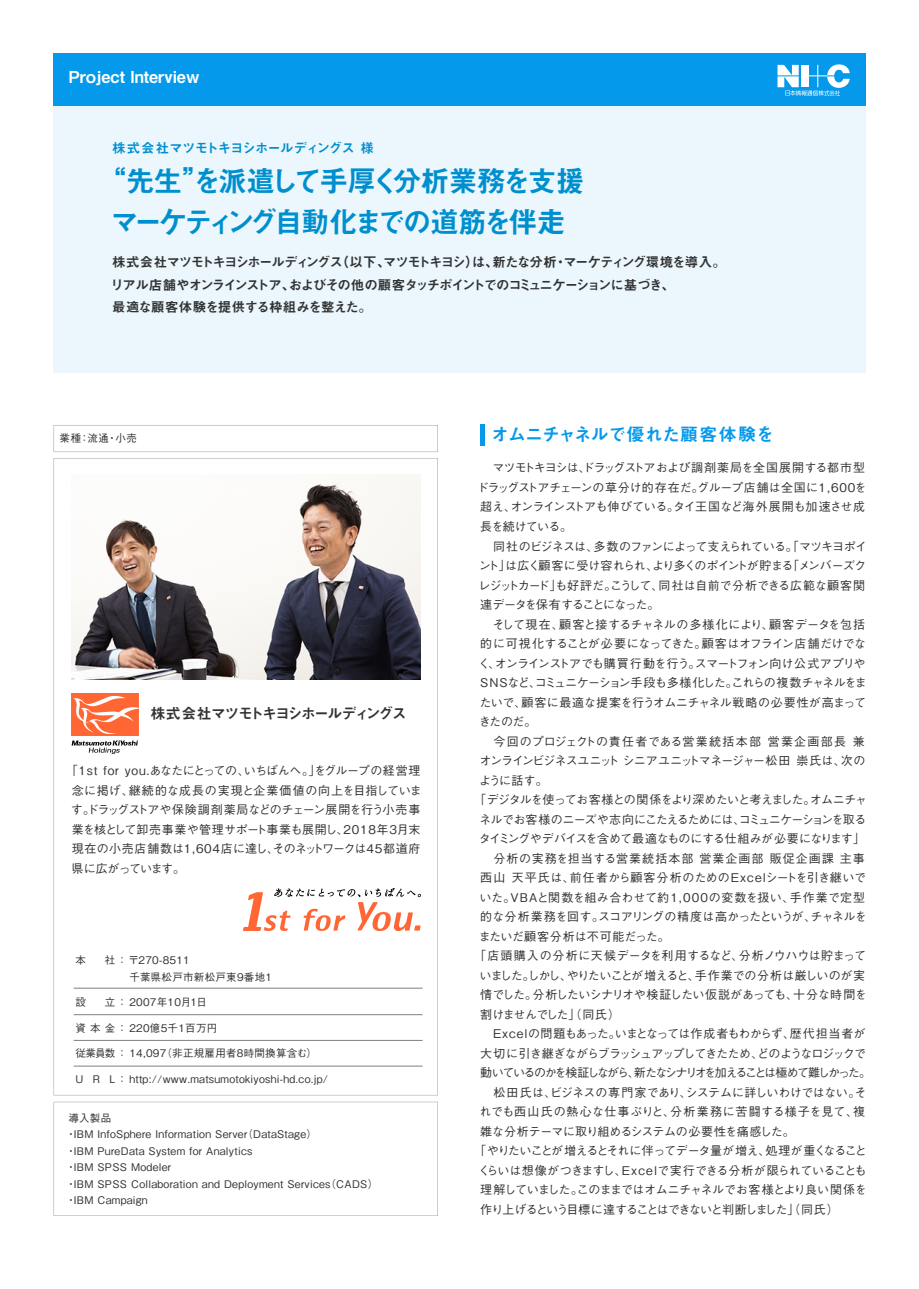
<style>
.page{position:relative;width:919px;height:1289px;background:#fff}
.page>*{position:absolute;margin:0;border:0;box-sizing:border-box;transform-origin:0 0}
.t1{font:29.4px/40.5px "Midashi Go Pro MB31";letter-spacing:-.12em;color:#008fce;text-align:center}
.t2{font:18px "Midashi Go Pro MB31";letter-spacing:-.02em;color:#0499eb}
.t3{font:16.5px "Midashi Go Pro MB31";color:#fff}
.t4{font:15px "Midashi Go Pro MB31";letter-spacing:-.11em;color:#333}
.t5{font:13.5px/22.5px "Midashi Go Pro MB31";letter-spacing:-.095em;color:#333}
.t6{font:13.5px "Midashi Go Pro MB31";letter-spacing:-.06em;color:#008fce}
.t7{font:500 12px "Gothic BBB Pro";letter-spacing:-.035em;color:#333}
.t8{font:500 12px/19.5px "Gothic BBB Pro";letter-spacing:-.005em;color:#333}
.t9{font:500 12px "Gothic BBB Pro";letter-spacing:-.015em;color:#333}
.t10{font:500 12px "Gothic BBB Pro";letter-spacing:-.07em;color:#333}
.t11{font:500 12px "Gothic BBB Pro";letter-spacing:-.065em;color:#333}
.t12{font:500 12px "Gothic BBB Pro";letter-spacing:-.055em;color:#333}
.t13{font:500 12px "Gothic BBB Pro";letter-spacing:.035em;color:#333}
.t14{font:500 12px "Gothic BBB Pro";color:#333}
.t15{font:500 12px "Gothic BBB Pro";letter-spacing:-.06em;color:#333}
.t16{font:500 12px "Gothic BBB Pro";letter-spacing:-.145em;color:#333}
.t17{font:500 12px "Gothic BBB Pro";letter-spacing:-.08em;color:#333}
.t18{font:500 12px "Gothic BBB Pro";letter-spacing:-.01em;color:#333}
.t19{font:500 12px "Gothic BBB Pro";letter-spacing:-.085em;color:#333}
.t20{font:500 12px "Gothic BBB Pro";letter-spacing:-.09em;color:#333}
.t21{font:500 12px "Gothic BBB Pro";letter-spacing:.055em;color:#333}
.t22{font:500 12px "Gothic BBB Pro";letter-spacing:.095em;color:#333}
.t23{font:500 12px "Gothic BBB Pro";letter-spacing:.085em;color:#333}
.t24{font:500 12px "Gothic BBB Pro";letter-spacing:-.095em;color:#333}
.t25{font:500 12px "Gothic BBB Pro";letter-spacing:-.075em;color:#333}
.t26{font:500 10.5px/16.5px "Gothic BBB Pro";letter-spacing:.025em;color:#333}
</style>
<div class="page">
<div style="left:53px;top:53px;width:812px;height:53px;background:#0499eb"></div>
<div style="left:53px;top:106px;width:812px;height:267px;background:#ebf7fd"></div>
<svg style="left:54px;top:458px;width:384px;height:637px"></svg>
<svg style="left:54px;top:425px;width:384px;height:27px"></svg>
<svg style="left:54px;top:1101px;width:384px;height:114px"></svg>
<img style="left:71px;top:474px;width:349px;height:206px">
<hr style="left:74px;top:1014px;width:348px;height:1px;background:#7f7f7f">
<hr style="left:74px;top:987px;width:348px;height:1px;background:#7f7f7f">
<hr style="left:74px;top:1040px;width:348px;height:1px;background:#7f7f7f">
<hr style="left:74px;top:1065px;width:348px;height:1px;background:#7f7f7f">
<div style="left:480px;top:424px;width:5px;height:21px;background:#0499eb"></div>
<svg style="left:777px;top:64px;width:72px;height:32px"></svg>
<img style="left:71px;top:693px;width:68px;height:60px">
<img style="left:243px;top:888px;width:177px;height:42px">
<h3 class="t3" style="left:68px;top:64px;width:133px">Project Interview</h3>
<p class="t6" style="left:112px;top:137px;width:263px">株式会社マツモトキヨシホールディングス 様</p>
<h1 class="t1" style="left:98px;top:158px;width:488px">“先生”を派遣して手厚く分析業務を支援マーケティング自動化までの道筋を伴走</h1>
<p class="t5" style="left:111px;top:249px;width:617px">株式会社マツモトキヨシホールディングス（以下、マツモトキヨシ）は、新たな分析・マーケティング環境を導入。リアル店舗やオンラインストア、およびその他の顧客タッチポイントでのコミュニケーションに基づき、<br>最適な顧客体験を提供する枠組みを整えた。</p>
<p class="t26" style="left:60px;top:429px;width:79px">業種：流通・小売</p>
<p class="t4" style="left:151px;top:701px;width:258px">株式会社マツモトキヨシホールディングス</p>
<p class="t8" style="left:71px;top:759px;width:352px;text-indent:-5px">「1st for you.あなたにとっての、いちばんへ。」をグループの経営理念に掲げ、継続的な成長の実現と企業価値の向上を目指しています。ドラッグストアや保険調剤薬局などのチェーン展開を行う小売事業を核として卸売事業や管理サポート事業も展開し、2018年3月末現在の小売店舗数は1,604店に達し、そのネットワークは45都道府県に広がっています。</p>
<p class="t26" style="left:75px;top:950px;width:12px">本</p>
<p class="t26" style="left:75px;top:992px;width:12px">設</p>
<p class="t26" style="left:105px;top:950px;width:86px">社：〒270-8511</p>
<p class="t26" style="left:105px;top:992px;width:103px">立： 2007年10月1日</p>
<p class="t26" style="left:75px;top:1018px;width:143px">資本金： 220億5千1百万円</p>
<p class="t26" style="left:75px;top:1043px;width:243px">従業員数： 14,097（非正規雇用者8時間換算含む）</p>
<p class="t26" style="left:75px;top:1069px;width:254px">U R L： http://www.matsumotokiyoshi-hd.co.jp/</p>
<p class="t26" style="left:129px;top:967px;width:144px">千葉県松戸市新松戸東9番地1</p>
<p class="t26" style="left:66px;top:1107px;width:314px">導入製品<br>・IBM InfoSphere Information Server（DataStage）<br>・IBM PureData System for Analytics<br>・IBM SPSS Modeler<br>・IBM SPSS Collaboration and Deployment Services（CADS）・IBM Campaign</p>
<h2 class="t2" style="left:491px;top:419px;width:284px">オムニチャネルで優れた顧客体験を</h2>
<p class="t12" style="left:480px;top:458px;width:386px">　マツモトキヨシは、ドラッグストアおよび調剤薬局を全国展開する都市型</p>
<p class="t9" style="left:476px;top:478px;width:391px">ドラッグストアチェーンの草分け的存在だ。グループ店舗は全国に1,600を</p>
<p class="t7" style="left:480px;top:497px;width:386px">超え、オンラインストアも伸びている。タイ王国など海外展開も加速させ成</p>
<p class="t15" style="left:480px;top:517px;width:93px">長を続けている。</p>
<p class="t11" style="left:480px;top:536px;width:388px">　同社のビジネスは、多数のファンによって支えられている。「マツキヨポイ</p>
<p class="t10" style="left:478px;top:556px;width:389px">ント」は広く顧客に受け容れられ、より多くのポイントが貯まる「メンバーズク</p>
<p class="t14" style="left:478px;top:575px;width:388px">レジットカード」も好評だ。こうして、同社は自前で分析できる広範な顧客関</p>
<p class="t24" style="left:480px;top:595px;width:181px">連データを保有することになった。</p>
<p class="t9" style="left:480px;top:614px;width:386px">　そして現在、顧客と接するチャネルの多様化により、顧客データを包括</p>
<p class="t7" style="left:480px;top:634px;width:387px">的に可視化することが必要になってきた。顧客はオフライン店舗だけでな</p>
<p class="t7" style="left:478px;top:653px;width:389px">く、オンラインストアでも購買行動を行う。スマートフォン向け公式アプリや</p>
<p class="t17" style="left:480px;top:673px;width:388px">SNSなど、コミュニケーション手段も多様化した。これらの複数チャネルをま</p>
<p class="t9" style="left:479px;top:692px;width:388px">たいで、顧客に最適な提案を行うオムニチャネル戦略の必要性が高まって</p>
<p class="t7" style="left:479px;top:712px;width:59px">きたのだ。</p>
<p class="t22" style="left:480px;top:731px;width:386px">　今回のプロジェクトの責任者である営業統括本部 営業企画部長 兼</p>
<p class="t19" style="left:479px;top:751px;width:387px">オンラインビジネスユニット シニアユニットマネージャー松田 崇氏は、次の</p>
<p class="t7" style="left:479px;top:770px;width:70px">ように話す。</p>
<p class="t11" style="left:474px;top:790px;width:394px">「デジタルを使ってお客様との関係をより深めたいと考えました。オムニチャ</p>
<p class="t15" style="left:479px;top:809px;width:388px">ネルでお客様のニーズや志向にこたえるためには、コミュニケーションを取る</p>
<p class="t7" style="left:479px;top:829px;width:387px">タイミングやデバイスを含めて最適なものにする仕組みが必要になります」</p>
<p class="t23" style="left:480px;top:848px;width:386px">　分析の実務を担当する営業統括本部 営業企画部 販促企画課 主事</p>
<p class="t13" style="left:480px;top:868px;width:387px">西山 天平氏は、前任者から顧客分析のためのExcelシートを引き継いで</p>
<p class="t13" style="left:479px;top:887px;width:387px">いた。VBAと関数を組み合わせて約1,000の変数を扱い、手作業で定型</p>
<p class="t7" style="left:480px;top:907px;width:388px">的な分析業務を回す。スコアリングの精度は高かったというが、チャネルを</p>
<p class="t14" style="left:479px;top:926px;width:192px">またいだ顧客分析は不可能だった。</p>
<p class="t8" style="left:474px;top:944px;width:393px">「店頭購入の分析に天候データを利用するなど、分析ノウハウは貯まって</p>
<p class="t7" style="left:479px;top:965px;width:387px">いました。しかし、やりたいことが増えると、手作業での分析は厳しいのが実</p>
<p class="t7" style="left:480px;top:985px;width:388px">情でした。分析したいシナリオや検証したい仮説があっても、十分な時間を</p>
<p class="t25" style="left:480px;top:1004px;width:141px">割けませんでした」（同氏）</p>
<p class="t7" style="left:480px;top:1024px;width:386px">　Excelの問題もあった。いまとなっては作成者もわからず、歴代担当者が</p>
<p class="t10" style="left:480px;top:1043px;width:387px">大切に引き継ぎながらブラッシュアップしてきたため、どのようなロジックで</p>
<p class="t16" style="left:480px;top:1063px;width:392px">動いているのかを検証しながら、新たなシナリオを加えることは極めて難しかった。</p>
<p class="t7" style="left:480px;top:1082px;width:388px">　松田氏は、ビジネスの専門家であり、システムに詳しいわけではない。そ</p>
<p class="t21" style="left:479px;top:1102px;width:387px">れでも西山氏の熱心な仕事ぶりと、分析業務に苦闘する様子を見て、複</p>
<p class="t7" style="left:480px;top:1121px;width:316px">雑な分析テーマに取り組めるシステムの必要性を痛感した。</p>
<p class="t12" style="left:474px;top:1141px;width:394px">「やりたいことが増えるとそれに伴ってデータ量が増え、処理が重くなること</p>
<p class="t18" style="left:478px;top:1160px;width:390px">くらいは想像がつきますし、Excelで実行できる分析が限られていることも</p>
<p class="t7" style="left:480px;top:1180px;width:388px">理解していました。このままではオムニチャネルでお客様とより良い関係を</p>
<p class="t20" style="left:480px;top:1199px;width:360px">作り上げるという目標に達することはできないと判断しました」（同氏）</p>
</div>
